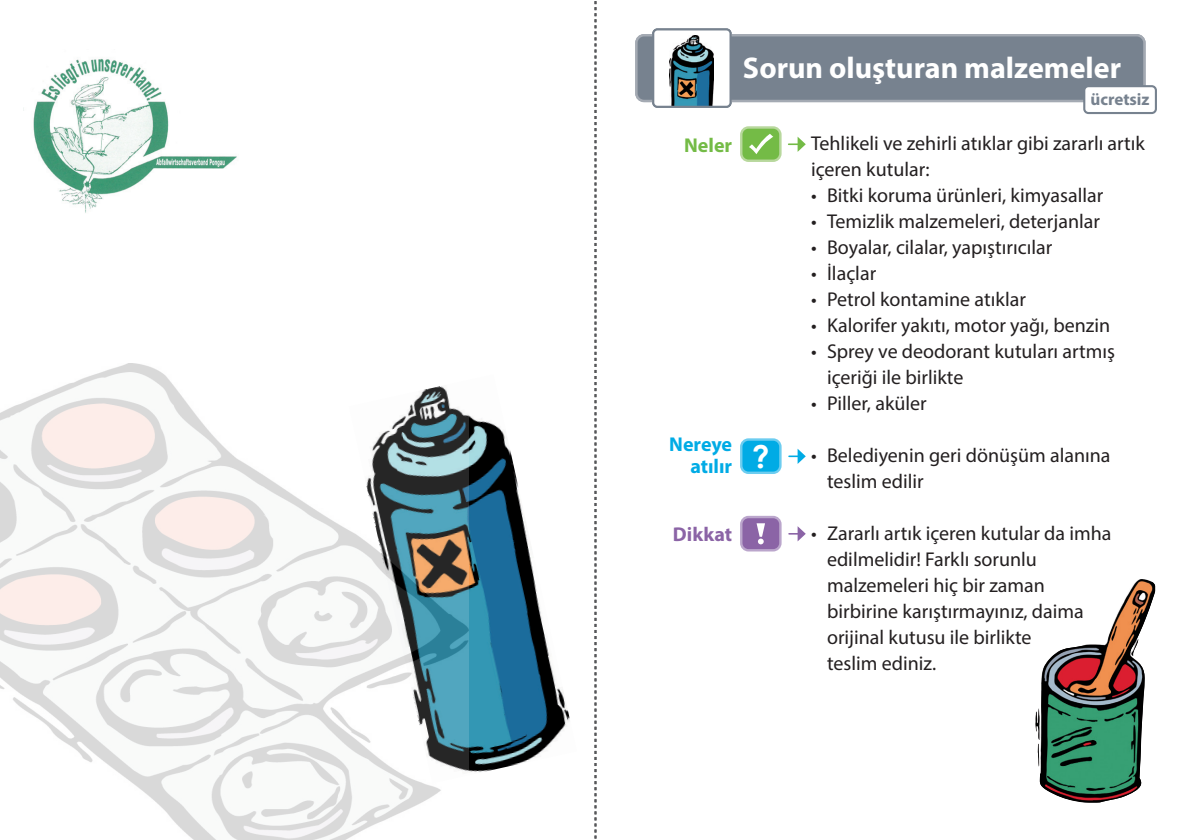
<style>
.page{position:relative;width:1191px;height:840px;background:#fff}
.page>*{position:absolute;margin:0;border:0;box-sizing:border-box;transform-origin:0 0}
.t1{font:700 31px "Century Gothic";color:#fff}
.t2{font:700 30px "Myriad Pro";color:#fff}
.t3{font:20px/26px "Myriad Pro";color:#231f20}
.t4{font:700 20px/22px "Myriad Pro";color:#00abe5;text-align:right}
.t5{font:700 20px "Myriad Pro";letter-spacing:.005em;color:#8b64a6}
.t6{font:700 20px "Myriad Pro";color:#74bb46}
.t7{font:700 17px "Myriad Pro";color:#77828f}
</style>
<div class="page">
<img style="left:1035px;top:579px;width:120px;height:223px">
<img style="left:468px;top:415px;width:102px;height:357px">
<svg style="left:594px;top:1px;width:2px;height:838px"></svg>
<img style="left:0;top:363px;width:468px;height:476px">
<div style="left:636px;top:35px;width:508px;height:66px;background:#77828f;border-radius:8px"></div>
<div style="left:635px;top:34px;width:510px;height:68px;border:2px solid #a4aab3;border-radius:8px"></div>
<svg style="left:653px;top:29px;width:77px;height:78px;background:#9aabb0"></svg>
<div style="left:652px;top:28px;width:79px;height:80px;border:2px solid #77828f;border-radius:4px"></div>
<svg style="left:789px;top:526px;width:16px;height:15px"></svg>
<div style="left:741px;top:516px;width:39px;height:34px;background:#8b64a6;border-radius:7px"></div>
<div style="left:740px;top:515px;width:41px;height:36px;border:2px solid #bba6cc;border-radius:7px"></div>
<svg style="left:756px;top:523px;width:9px;height:21px"></svg>
<div style="left:741px;top:439px;width:39px;height:33px;background:#00abe5;border-radius:7px"></div>
<div style="left:740px;top:438px;width:41px;height:35px;border:2px solid #6dcdf0;border-radius:7px"></div>
<svg style="left:789px;top:448px;width:16px;height:15px"></svg>
<svg style="left:788px;top:136px;width:17px;height:16px"></svg>
<div style="left:741px;top:127px;width:39px;height:34px;background:#74bb46;border-radius:7px"></div>
<div style="left:740px;top:126px;width:41px;height:36px;border:2px solid #b8d89d;border-radius:7px"></div>
<svg style="left:749px;top:134px;width:24px;height:20px"></svg>
<div style="left:1084px;top:86px;width:71px;height:27px;background:#fff;border-radius:4px"></div>
<div style="left:1083px;top:85px;width:74px;height:29px;border:2px solid #77828f;border-radius:4px"></div>
<img style="left:23px;top:58px;width:214px;height:155px">
<p class="t6" style="left:684px;top:132px;width:49px">Neler</p>
<p class="t4" style="left:669px;top:432px;width:64px">Nereye atılır</p>
<p class="t5" style="left:673px;top:521px;width:61px">Dikkat</p>
<h2 class="t2" style="left:743px;top:48px;width:191px">Problemstoffe</h2>
<h2 class="t2" style="left:743px;top:48px;width:379px">Sorun oluşturan malzemeler</h2>
<h1 class="t1" style="left:752px;top:437px;width:19px">?</h1>
<p class="t7" style="left:1090px;top:88px;width:61px">ücretsiz</p>
<p class="t3" style="left:811px;top:130px;width:335px">Tehlikeli ve zehirli atıklar gibi zararlı artık içeren kutular:</p>
<p class="t3" style="left:811px;top:182px;width:294px">• Bitki koruma ürünleri, kimyasallar</p>
<p class="t3" style="left:811px;top:208px;width:290px">• Temizlik malzemeleri, deterjanlar</p>
<p class="t3" style="left:811px;top:234px;width:243px">• Boyalar, cilalar, yapıştırıcılar</p>
<p class="t3" style="left:811px;top:260px;width:67px">• İlaçlar</p>
<p class="t3" style="left:811px;top:286px;width:216px">• Petrol kontamine atıklar</p>
<p class="t3" style="left:811px;top:312px;width:301px">• Kalorifer yakıtı, motor yağı, benzin</p>
<p class="t3" style="left:827px;top:338px;width:290px;text-indent:-16px">• Sprey ve deodorant kutuları artmış içeriği ile birlikte</p>
<p class="t3" style="left:811px;top:390px;width:117px">• Piller, aküler</p>
<p class="t3" style="left:827px;top:442px;width:285px;text-indent:-16px">• Belediyenin geri dönüşüm alanına teslim edilir</p>
<p class="t3" style="left:827px;top:520px;width:286px;text-indent:-16px">• Zararlı artık içeren kutular da imha edilmelidir! Farklı sorunlu malzemeleri hiç bir zaman birbirine karıştırmayınız, daima orijinal kutusu ile birlikte<br>teslim ediniz.</p>
</div>
